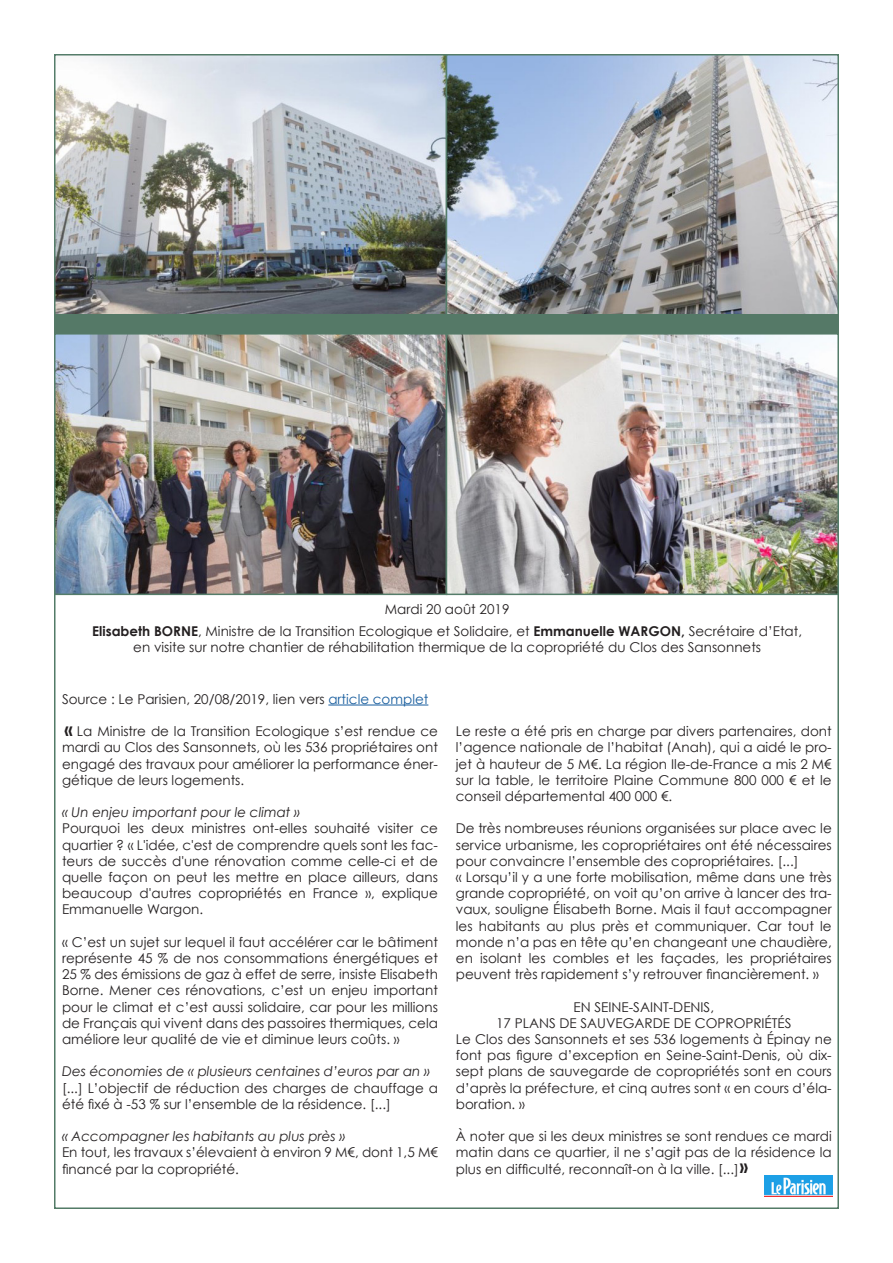
<style>
.page{position:relative;width:893px;height:1263px;background:#fff}
.page>*{position:absolute;margin:0;border:0;box-sizing:border-box;transform-origin:0 0}
.t1{font:700 18px "Century Gothic";color:#231f20}
.t2{font:13.5px/16.2px "Century Gothic";color:#231f20;text-align:justify}
.t3{font:italic 13.5px "Century Gothic";color:#231f20}
.s1{font-weight:700}
.s2{color:#175d9e}
</style>
<div class="page">
<img style="left:57px;top:57px;width:779px;height:257px">
<div style="left:54px;top:54px;width:393px;height:262px;border:2px solid #557d6a"></div>
<img style="left:57px;top:336px;width:779px;height:256px">
<div style="left:54px;top:333px;width:393px;height:262px;border:2px solid #557d6a"></div>
<div style="left:446px;top:333px;width:393px;height:262px;border:2px solid #557d6a"></div>
<div style="left:446px;top:54px;width:393px;height:263px;border:2px solid #557d6a"></div>
<div style="left:54px;top:314px;width:785px;height:20px;background:#557967"></div>
<hr style="left:328px;top:705px;width:100px;height:1px;background:#175d9e">
<img style="left:765px;top:1176px;width:67px;height:21px">
<p class="t2" style="left:385px;top:601px;width:126px">Mardi 20 août 2019</p>
<p class="t2" style="left:92px;top:622px;width:711px"><span class="s1">Elisabeth BORNE</span>, Ministre de la Transition Ecologique et Solidaire, et <span class="s1">Emmanuelle WARGON,</span> Secrétaire d’Etat,</p>
<p class="t2" style="left:133px;top:639px;width:629px">en visite sur notre chantier de réhabilitation thermique de la copropriété du Clos des Sansonnets</p>
<p class="t2" style="left:62px;top:690px;width:368px">Source : Le Parisien, 20/08/2019, lien vers <span class="s2">article complet</span></p>
<p class="t2" style="left:62px;top:723px;width:377px;text-indent:15px">La Ministre de la Transition Ecologique s’est rendue ce mardi au Clos des Sansonnets, où les 536 propriétaires ont engagé des travaux pour améliorer la performance éner&shy;gétique de leurs logements.</p>
<p class="t3" style="left:62px;top:803px;width:239px">« Un enjeu important pour le climat »</p>
<p class="t2" style="left:62px;top:820px;width:377px">Pourquoi les deux ministres ont-elles souhaité visiter ce quartier ? « L'idée, c'est de comprendre quels sont les fac&shy;teurs de succès d'une rénovation comme celle-ci et de quelle façon on peut les mettre en place ailleurs, dans beaucoup d'autres copropriétés en France », explique Emmanuelle Wargon.</p>
<p class="t2" style="left:62px;top:933px;width:377px">« C’est un sujet sur lequel il faut accélérer car le bâtiment représente 45 % de nos consommations énergétiques et 25 % des émissions de gaz à effet de serre, insiste Elisabeth Borne. Mener ces rénovations, c’est un enjeu important pour le climat et c’est aussi solidaire, car pour les millions de Français qui vivent dans des passoires thermiques, cela améliore leur qualité de vie et diminue leurs coûts. »</p>
<p class="t3" style="left:62px;top:1062px;width:369px">Des économies de « plusieurs centaines d’euros par an »</p>
<p class="t2" style="left:62px;top:1079px;width:377px">[...] L’objectif de réduction des charges de chauffage a été fixé à -53 % sur l’ensemble de la résidence. [...]</p>
<p class="t3" style="left:62px;top:1127px;width:285px">« Accompagner les habitants au plus près »</p>
<p class="t2" style="left:62px;top:1144px;width:377px">En tout, les travaux s’élevaient à environ 9 M€, dont 1,5 M€ financé par la copropriété.</p>
<p class="t2" style="left:456px;top:723px;width:377px">Le reste a été pris en charge par divers partenaires, dont l’agence nationale de l’habitat (Anah), qui a aidé le pro&shy;jet à hauteur de 5 M€. La région Ile-de-France a mis 2 M€ sur la table, le territoire Plaine Commune 800 000 € et le conseil départemental 400 000 €.</p>
<p class="t2" style="left:456px;top:820px;width:377px">De très nombreuses réunions organisées sur place avec le service urbanisme, les copropriétaires ont été nécessaires pour convaincre l’ensemble des copropriétaires. [...]</p>
<p class="t2" style="left:456px;top:869px;width:377px">« Lorsqu’il y a une forte mobilisation, même dans une très grande copropriété, on voit qu’on arrive à lancer des tra&shy;vaux, souligne Élisabeth Borne. Mais il faut accompagner les habitants au plus près et communiquer. Car tout le monde n’a pas en tête qu’en changeant une chaudière, en isolant les combles et les façades, les propriétaires peuvent très rapidement s’y retrouver financièrement. »</p>
<p class="t2" style="left:574px;top:998px;width:142px">EN SEINE-SAINT-DENIS,</p>
<p class="t2" style="left:496px;top:1014px;width:297px">17 PLANS DE SAUVEGARDE DE COPROPRIÉTÉS</p>
<p class="t2" style="left:456px;top:1031px;width:377px">Le Clos des Sansonnets et ses 536 logements à Épinay ne font pas figure d’exception en Seine-Saint-Denis, où dix&shy;sept plans de sauvegarde de copropriétés sont en cours d’après la préfecture, et cinq autres sont « en cours d’éla&shy;boration. »</p>
<p class="t2" style="left:456px;top:1128px;width:377px">À noter que si les deux ministres se sont rendues ce mardi matin dans ce quartier, il ne s’agit pas de la résidence la plus en difficulté, reconnaît-on à la ville. [...]</p>
<p class="t1" style="left:64px;top:716px;width:10px">«</p>
<p class="t1" style="left:740px;top:1153px;width:10px">»</p>
</div>
